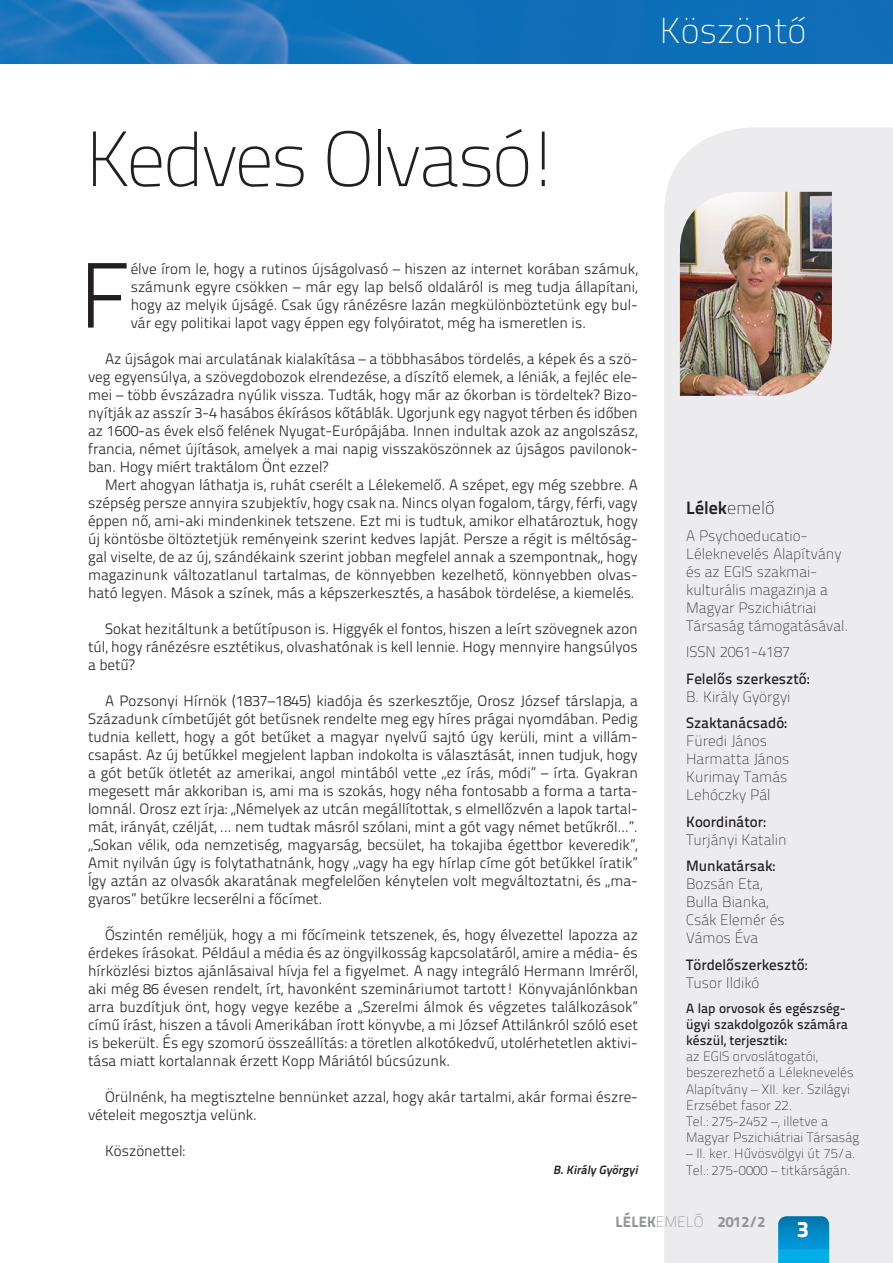
<style>
.page{position:relative;width:893px;height:1263px;background:#fff}
.page>*{position:absolute;margin:0;border:0;box-sizing:border-box;transform-origin:0 0}
.Body_Copy_iniciáléva{font:300 92.4px "Titillium Text 22 L";color:#231f20}
.Headline_Thin_52_47p{font:100 78px "Titillium Text 22 L";letter-spacing:-.045em;color:#231f20}
.t1{font:100 36px "Titillium Text 22 L";color:#fff}
.Headline_XBold_52_47{font:800 22.5px "Titillium Text 22 L";color:#fff}
.t2{font:700 18px "Titillium Text 22 L";color:#231f20}
.Body_Copy_No_Indent{font:300 15px/18px "Titillium Text 22 L";color:#231f20;text-align:justify}
.t3{font:100 15px/18px "Titillium Text 22 L";color:#231f20}
.Body_Copy_iniciáléva-2{font:300 15px/18px "Titillium Text 22 L";color:#231f20;text-align:justify}
.t4{font:500 15px "Titillium Text 22 L";color:#231f20}
.Body_Copy_No_Indent-2{font:800 15px "Titillium Text 22 L";color:#939598}
.t5{font:100 13.5px/16.2px "Titillium Text 22 L";color:#231f20}
.Body_Copy_No_Indent-3{font:italic 700 12px "Titillium Text 22 L";color:#231f20}
.s1{font-weight:100}
.s2{font-weight:500}
</style>
<div class="page">
<div style="left:664px;top:128px;width:229px;height:1135px;background:#ececee"></div>
<img style="left:0;top:0;width:893px;height:64px">
<img style="left:680px;top:192px;width:152px;height:204px">
<svg style="left:778px;top:1216px;width:51px;height:47px;background:#0594ce"></svg>
<p class="t1" style="left:659px;top:5px;width:149px">Köszöntő</p>
<p class="Headline_Thin_52_47p" style="left:85px;top:103px;width:480px">Kedves Olvasó!</p>
<p class="Body_Copy_iniciáléva" style="left:79px;top:228px;width:53px">F</p>
<p class="Body_Copy_iniciáléva-2" style="left:131px;top:259px;width:509px">élve írom le, hogy a rutinos újságolvasó – hiszen az internet korában számuk, számunk egyre csökken – már egy lap belső oldaláról is meg tudja állapítani, hogy az melyik újságé. Csak úgy ránézésre lazán megkülönböztetünk egy bul&shy;vár egy politikai lapot vagy éppen egy folyóiratot, még ha ismeretlen is.</p>
<p class="Body_Copy_No_Indent" style="left:88px;top:349px;width:551px;text-indent:17px">Az újságok mai arculatának kialakítása – a többhasábos tördelés, a képek és a szö&shy;veg egyensúlya, a szövegdobozok elrendezése, a díszítő elemek, a léniák, a fejléc ele&shy;mei – több évszázadra nyúlik vissza. Tudták, hogy már az ókorban is tördeltek? Bizo&shy;nyítják az asszír 3-4 hasábos ékírásos kőtáblák. Ugorjunk egy nagyot térben és időben az 1600-as évek első felének Nyugat-Európájába. Innen indultak azok az angolszász, francia, német újítások, amelyek a mai napig visszaköszönnek az újságos pavilonok&shy;ban. Hogy miért traktálom Önt ezzel?</p>
<p class="Body_Copy_No_Indent" style="left:88px;top:475px;width:551px;text-indent:17px">Mert ahogyan láthatja is, ruhát cserélt a Lélekemelő. A szépet, egy még szebbre. A szépség persze annyira szubjektív, hogy csak na. Nincs olyan fogalom, tárgy, férfi, vagy éppen nő, ami-aki mindenkinek tetszene. Ezt mi is tudtuk, amikor elhatároztuk, hogy új köntösbe öltöztetjük reményeink szerint kedves lapját. Persze a régit is méltóság&shy;gal viselte, de az új, szándékaink szerint jobban megfelel annak a szempontnak,, hogy magazinunk változatlanul tartalmas, de könnyebben kezelhető, könnyebben olvas&shy;ható legyen. Mások a színek, más a képszerkesztés, a hasábok tördelése, a kiemelés.</p>
<p class="Body_Copy_No_Indent" style="left:88px;top:619px;width:551px;text-indent:17px">Sokat hezitáltunk a betűtípuson is. Higgyék el fontos, hiszen a leírt szövegnek azon túl, hogy ránézésre esztétikus, olvashatónak is kell lennie. Hogy mennyire hangsúlyos a betű?</p>
<p class="Body_Copy_No_Indent" style="left:88px;top:691px;width:551px;text-indent:17px">A Pozsonyi Hírnök (1837–1845) kiadója és szerkesztője, Orosz József társlapja, a Századunk címbetűjét gót betűsnek rendelte meg egy híres prágai nyomdában. Pedig tudnia kellett, hogy a gót betűket a magyar nyelvű sajtó úgy kerüli, mint a villám&shy;csapást. Az új betűkkel megjelent lapban indokolta is választását, innen tudjuk, hogy a gót betűk ötletét az amerikai, angol mintából vette „ez írás, módi” – írta. Gyakran megesett már akkoriban is, ami ma is szokás, hogy néha fontosabb a forma a tarta&shy;lomnál. Orosz ezt írja: „Némelyek az utcán megállítottak, s elmellőzvén a lapok tartal&shy;mát, irányát, czélját, ... nem tudtak másról szólani, mint a gót vagy német betűkről...”. „Sokan vélik, oda nemzetiség, magyarság, becsület, ha tokajiba égettbor keveredik”, Amit nyilván úgy is folytathatnánk, hogy „vagy ha egy hírlap címe gót betűkkel íratik” Így aztán az olvasók akaratának megfelelően kénytelen volt megváltoztatni, és „ma&shy;gyaros” betűkre lecserélni a főcímet.</p>
<p class="Body_Copy_No_Indent" style="left:88px;top:925px;width:551px;text-indent:17px">Őszintén reméljük, hogy a mi főcímeink tetszenek, és, hogy élvezettel lapozza az érdekes írásokat. Például a média és az öngyilkosság kapcsolatáról, amire a média- és hírközlési biztos ajánlásaival hívja fel a figyelmet. A nagy integráló Hermann Imréről, aki még 86 évesen rendelt, írt, havonként szemináriumot tartott! Könyvajánlónkban arra buzdítjuk önt, hogy vegye kezébe a „Szerelmi álmok és végzetes találkozások” című írást, hiszen a távoli Amerikában írott könyvbe, a mi József Attilánkról szóló eset is bekerült. És egy szomorú összeállítás: a töretlen alkotókedvű, utolérhetetlen aktivi&shy;tása miatt kortalannak érzett Kopp Máriától búcsúzunk.</p>
<p class="Body_Copy_No_Indent" style="left:88px;top:1087px;width:551px;text-indent:17px">Örülnénk, ha megtisztelne bennünket azzal, hogy akár tartalmi, akár formai észre&shy;vételeit megosztja velünk.</p>
<p class="Body_Copy_No_Indent" style="left:105px;top:1141px;width:81px">Köszönettel:</p>
<p class="Body_Copy_No_Indent-3" style="left:553px;top:1160px;width:89px">B.Király Györgyi</p>
<p class="t2" style="left:686px;top:494px;width:90px">Lélek<span class="s1">emelő</span></p>
<p class="t3" style="left:686px;top:526px;width:157px">A Psychoeducatio-<br>Léleknevelés Alapítvány</p>
<p class="t3" style="left:686px;top:562px;width:132px">és az EGIS szakmai-</p>
<p class="t3" style="left:686px;top:580px;width:164px">kulturális magazinja a<br>Magyar Pszichiátriai<br>Társaság támogatásával.</p>
<p class="t3" style="left:686px;top:642px;width:105px">ISSN 2061-4187</p>
<p class="t4" style="left:686px;top:667px;width:125px">Felelős szerkesztő:</p>
<p class="t3" style="left:686px;top:687px;width:106px">B. Király Györgyi</p>
<p class="t4" style="left:686px;top:712px;width:103px">Szaktanácsadó:</p>
<p class="t3" style="left:686px;top:731px;width:82px">Füredi János</p>
<p class="t3" style="left:686px;top:749px;width:105px">Harmatta János</p>
<p class="t3" style="left:686px;top:767px;width:103px">Kurimay Tamás</p>
<p class="t3" style="left:686px;top:785px;width:86px">Lehóczky Pál</p>
<p class="t4" style="left:686px;top:810px;width:82px">Koordinátor:</p>
<p class="t3" style="left:686px;top:830px;width:102px">Turjányi Katalin</p>
<p class="t4" style="left:686px;top:855px;width:91px">Munkatársak:</p>
<p class="t3" style="left:686px;top:874px;width:78px">Bozsán Eta,</p>
<p class="t3" style="left:686px;top:892px;width:84px">Bulla Bianka,</p>
<p class="t3" style="left:686px;top:910px;width:100px">Csák Elemér és</p>
<p class="t3" style="left:686px;top:928px;width:74px">Vámos Éva</p>
<p class="t4" style="left:686px;top:953px;width:123px">Tördelőszerkesztő:</p>
<p class="t3" style="left:686px;top:973px;width:75px">Tusor Ildikó</p>
<p class="t5" style="left:686px;top:999px;width:175px"><span class="s2">A lap orvosok és egészség&shy;ügyi szakdolgozók számára készül, terjesztik:<br></span>az EGIS orvoslátogatói, beszerezhető a Léleknevelés<br>Alapítvány – XII. ker. Szilágyi<br>Erzsébet fasor 22.<br>Tel.: 275-2452 –, illetve a<br>Magyar Pszichiátriai Társaság</p>
<p class="t5" style="left:686px;top:1145px;width:171px">– II. ker. Hűvösvölgyi út 75/a.<br>Tel.: 275-0000 – titkárságán.</p>
<p class="Body_Copy_No_Indent-2" style="left:615px;top:1210px;width:151px">LÉLEK<span class="s1">EMELŐ</span> 2012/2</p>
<p class="Headline_XBold_52_47" style="left:797px;top:1212px;width:13px">3</p>
</div>
